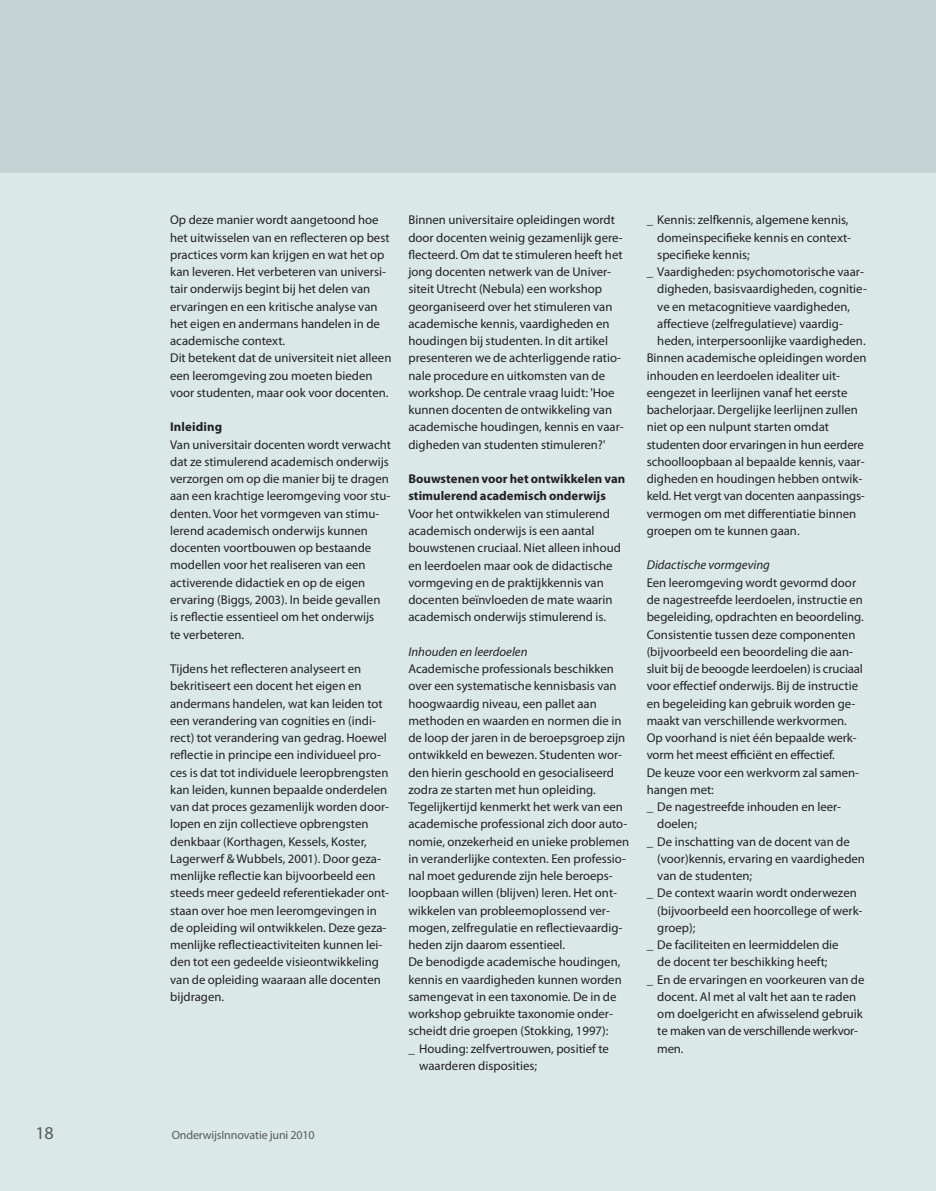
<style>
.page{position:relative;width:936px;height:1191px;background:#fff}
.page>*{position:absolute;margin:0;border:0;box-sizing:border-box;transform-origin:0 0}
.t1{font:18px "Myriad Pro";color:#57585a}
.t2{font:12.75px/17.2px "Myriad Pro";color:#231f20}
.t3{font:700 12.75px/17.2px "Myriad Pro";color:#231f20}
.t4{font:italic 12.75px "Myriad Pro";color:#231f20}
.t5{font:12.75px "Myriad Pro";letter-spacing:-.02em;color:#231f20}
.t6{font:12px "Myriad Pro";letter-spacing:-.01em;color:#57585a}
</style>
<div class="page">
<div style="left:0;top:0;width:935px;height:1191px;background:#dae9e7"></div>
<div style="left:0;top:0;width:935px;height:172px;background:#c4d3d3"></div>
<p class="t2" style="left:170px;top:212px;width:223px">Op deze manier wordt aangetoond hoe het uitwisselen van en reflecteren op best practices vorm kan krijgen en wat het op kan leveren. Het verbeteren van universi&shy;tair onderwijs begint bij het delen van ervaringen en een kritische analyse van het eigen en andermans handelen in de academische context.<br>Dit betekent dat de universiteit niet alleen een leeromgeving zou moeten bieden voor studenten, maar ook voor docenten.</p>
<p class="t3" style="left:170px;top:419px;width:54px">Inleiding</p>
<p class="t2" style="left:170px;top:436px;width:222px">Van universitair docenten wordt verwacht dat ze stimulerend academisch onderwijs verzorgen om op die manier bij te dragen aan een krachtige leeromgeving voor stu&shy;denten. Voor het vormgeven van stimu&shy;lerend academisch onderwijs kunnen docenten voortbouwen op bestaande modellen voor het realiseren van een activerende didactiek en op de eigen ervaring (Biggs, 2003). In beide gevallen is reflectie essentieel om het onderwijs<br>te verbeteren.</p>
<p class="t2" style="left:170px;top:660px;width:220px">Tijdens het reflecteren analyseert en bekritiseert een docent het eigen en andermans handelen, wat kan leiden tot een verandering van cognities en (indi&shy;rect) tot verandering van gedrag. Hoewel reflectie in principe een individueel pro&shy;ces is dat tot individuele leeropbrengsten kan leiden, kunnen bepaalde onderdelen van dat proces gezamenlijk worden door&shy;lopen en zijn collectieve opbrengsten denkbaar (Korthagen, Kessels, Koster, Lagerwerf &amp; Wubbels, 2001). Door geza&shy;menlijke reflectie kan bijvoorbeeld een steeds meer gedeeld referentiekader ont&shy;staan over hoe men leeromgevingen in de opleiding wil ontwikkelen. Deze geza&shy;menlijke reflectieactiviteiten kunnen lei&shy;den tot een gedeelde visieontwikkeling van de opleiding waaraan alle docenten bijdragen.</p>
<p class="t2" style="left:408px;top:212px;width:217px">Binnen universitaire opleidingen wordt door docenten weinig gezamenlijk gere&shy;flecteerd. Om dat te stimuleren heeft het jong docenten netwerk van de Univer&shy;siteit Utrecht (Nebula) een workshop georganiseerd over het stimuleren van academische kennis, vaardigheden en houdingen bij studenten. In dit artikel presenteren we de achterliggende ratio&shy;nale procedure en uitkomsten van de workshop. De centrale vraag luidt: 'Hoe kunnen docenten de ontwikkeling van academische houdingen, kennis en vaar&shy;digheden van studenten stimuleren?'</p>
<p class="t3" style="left:408px;top:470px;width:218px">Bouwstenen voor het ontwikkelen van stimulerend academisch onderwijs</p>
<p class="t2" style="left:408px;top:505px;width:214px">Voor het ontwikkelen van stimulerend academisch onderwijs is een aantal bouwstenen cruciaal. Niet alleen inhoud en leerdoelen maar ook de didactische vormgeving en de praktijkkennis van docenten beïnvloeden de mate waarin academisch onderwijs stimulerend is.</p>
<p class="t4" style="left:408px;top:644px;width:121px">Inhouden en leerdoelen</p>
<p class="t2" style="left:408px;top:660px;width:207px">Academische professionals beschikken</p>
<p class="t2" style="left:408px;top:677px;width:210px">over een systematische kennisbasis van</p>
<p class="t2" style="left:408px;top:695px;width:190px">hoogwaardig niveau, een pallet aan</p>
<p class="t2" style="left:408px;top:712px;width:214px">methoden en waarden en normen die in</p>
<p class="t2" style="left:408px;top:729px;width:218px">de loop der jaren in de beroepsgroep zijn</p>
<p class="t2" style="left:408px;top:746px;width:215px">ontwikkeld en bewezen. Studenten wor-</p>
<p class="t2" style="left:408px;top:764px;width:207px">den hierin geschoold en gesocialiseerd</p>
<p class="t2" style="left:408px;top:781px;width:189px">zodra ze starten met hun opleiding.</p>
<p class="t2" style="left:408px;top:798px;width:216px">Tegelijkertijd kenmerkt het werk van een</p>
<p class="t2" style="left:408px;top:815px;width:220px">academische professional zich door auto-</p>
<p class="t2" style="left:408px;top:833px;width:222px">nomie, onzekerheid en unieke problemen</p>
<p class="t2" style="left:408px;top:850px;width:219px">in veranderlijke contexten. Een professio-</p>
<p class="t2" style="left:408px;top:867px;width:206px">nal moet gedurende zijn hele beroeps-</p>
<p class="t2" style="left:408px;top:884px;width:210px">loopbaan willen (blijven) leren. Het ont-</p>
<p class="t2" style="left:408px;top:902px;width:203px">wikkelen van probleemoplossend ver-</p>
<p class="t2" style="left:408px;top:919px;width:215px">mogen, zelfregulatie en reflectievaardig-</p>
<p class="t2" style="left:408px;top:936px;width:158px">heden zijn daarom essentieel.</p>
<p class="t2" style="left:408px;top:953px;width:213px">De benodigde academische houdingen,</p>
<p class="t2" style="left:408px;top:971px;width:215px">kennis en vaardigheden kunnen worden</p>
<p class="t2" style="left:408px;top:988px;width:209px">samengevat in een taxonomie. De in de</p>
<p class="t2" style="left:408px;top:1005px;width:206px">workshop gebruikte taxonomie onder-</p>
<p class="t2" style="left:408px;top:1022px;width:201px">scheidt drie groepen (Stokking, 1997):</p>
<p class="t2" style="left:408px;top:1040px;width:202px">_ Houding: zelfvertrouwen, positief te</p>
<p class="t2" style="left:419px;top:1057px;width:119px">waarderen disposities;</p>
<p class="t2" style="left:646px;top:212px;width:203px">_ Kennis: zelfkennis, algemene kennis,</p>
<p class="t2" style="left:657px;top:229px;width:195px">domeinspecifieke kennis en context-</p>
<p class="t2" style="left:657px;top:246px;width:94px">specifieke kennis;</p>
<p class="t2" style="left:646px;top:263px;width:219px">_ Vaardigheden: psychomotorische vaar-</p>
<p class="t2" style="left:657px;top:281px;width:211px">digheden, basisvaardigheden, cognitie-</p>
<p class="t2" style="left:657px;top:298px;width:194px">ve en metacognitieve vaardigheden,</p>
<p class="t2" style="left:657px;top:315px;width:187px">affectieve (zelfregulatieve) vaardig-</p>
<p class="t2" style="left:657px;top:332px;width:210px">heden, interpersoonlijke vaardigheden.</p>
<p class="t2" style="left:646px;top:350px;width:221px">Binnen academische opleidingen worden</p>
<p class="t2" style="left:646px;top:367px;width:195px">inhouden en leerdoelen idealiter uit-</p>
<p class="t2" style="left:646px;top:384px;width:202px">eengezet in leerlijnen vanaf het eerste</p>
<p class="t2" style="left:646px;top:401px;width:213px">bachelorjaar. Dergelijke leerlijnen zullen</p>
<p class="t2" style="left:646px;top:419px;width:184px">niet op een nulpunt starten omdat</p>
<p class="t2" style="left:646px;top:436px;width:219px">studenten door ervaringen in hun eerdere</p>
<p class="t2" style="left:646px;top:453px;width:219px">schoolloopbaan al bepaalde kennis, vaar-</p>
<p class="t2" style="left:646px;top:470px;width:217px">digheden en houdingen hebben ontwik-</p>
<p class="t2" style="left:646px;top:488px;width:220px">keld. Het vergt van docenten aanpassings-</p>
<p class="t2" style="left:646px;top:505px;width:211px">vermogen om met differentiatie binnen</p>
<p class="t2" style="left:646px;top:522px;width:154px">groepen om te kunnen gaan.</p>
<p class="t4" style="left:646px;top:558px;width:125px">Didactische vormgeving</p>
<p class="t2" style="left:646px;top:574px;width:211px">Een leeromgeving wordt gevormd door</p>
<p class="t2" style="left:646px;top:591px;width:218px">de nagestreefde leerdoelen, instructie en</p>
<p class="t2" style="left:646px;top:608px;width:219px">begeleiding, opdrachten en beoordeling.</p>
<p class="t2" style="left:646px;top:626px;width:210px">Consistentie tussen deze componenten</p>
<p class="t2" style="left:646px;top:643px;width:208px">(bijvoorbeeld een beoordeling die aan-</p>
<p class="t2" style="left:646px;top:660px;width:218px">sluit bij de beoogde leerdoelen) is cruciaal</p>
<p class="t2" style="left:646px;top:677px;width:213px">voor effectief onderwijs. Bij de instructie</p>
<p class="t2" style="left:646px;top:695px;width:210px">en begeleiding kan gebruik worden ge-</p>
<p class="t2" style="left:646px;top:712px;width:202px">maakt van verschillende werkvormen.</p>
<p class="t2" style="left:646px;top:729px;width:211px">Op voorhand is niet één bepaalde werk-</p>
<p class="t2" style="left:646px;top:746px;width:190px">vorm het meest efficiënt en effectief.</p>
<p class="t2" style="left:646px;top:764px;width:214px">De keuze voor een werkvorm zal samen-</p>
<p class="t2" style="left:646px;top:781px;width:69px">hangen met:</p>
<p class="t2" style="left:646px;top:798px;width:196px">_ De nagestreefde inhouden en leer-</p>
<p class="t2" style="left:657px;top:815px;width:41px">doelen;</p>
<p class="t2" style="left:646px;top:833px;width:205px">_ De inschatting van de docent van de</p>
<p class="t2" style="left:657px;top:850px;width:209px">(voor)kennis, ervaring en vaardigheden</p>
<p class="t2" style="left:657px;top:867px;width:96px">van de studenten;</p>
<p class="t2" style="left:646px;top:884px;width:212px">_ De context waarin wordt onderwezen</p>
<p class="t2" style="left:657px;top:902px;width:207px">(bijvoorbeeld een hoorcollege of werk-</p>
<p class="t2" style="left:657px;top:919px;width:39px">groep);</p>
<p class="t2" style="left:646px;top:936px;width:193px">_ De faciliteiten en leermiddelen die</p>
<p class="t2" style="left:657px;top:953px;width:172px">de docent ter beschikking heeft;</p>
<p class="t2" style="left:646px;top:971px;width:219px">_ En de ervaringen en voorkeuren van de</p>
<p class="t2" style="left:657px;top:988px;width:200px">docent. Al met al valt het aan te raden</p>
<p class="t2" style="left:657px;top:1005px;width:207px">om doelgericht en afwisselend gebruik</p>
<p class="t5" style="left:657px;top:1024px;width:202px">te maken van de verschillende werkvor-</p>
<p class="t2" style="left:657px;top:1040px;width:27px">men.</p>
<h1 class="t1" style="left:36px;top:1123px;width:20px">18</h1>
<p class="t6" style="left:172px;top:1128px;width:145px">OnderwijsInnovatie juni 2010</p>
</div>
